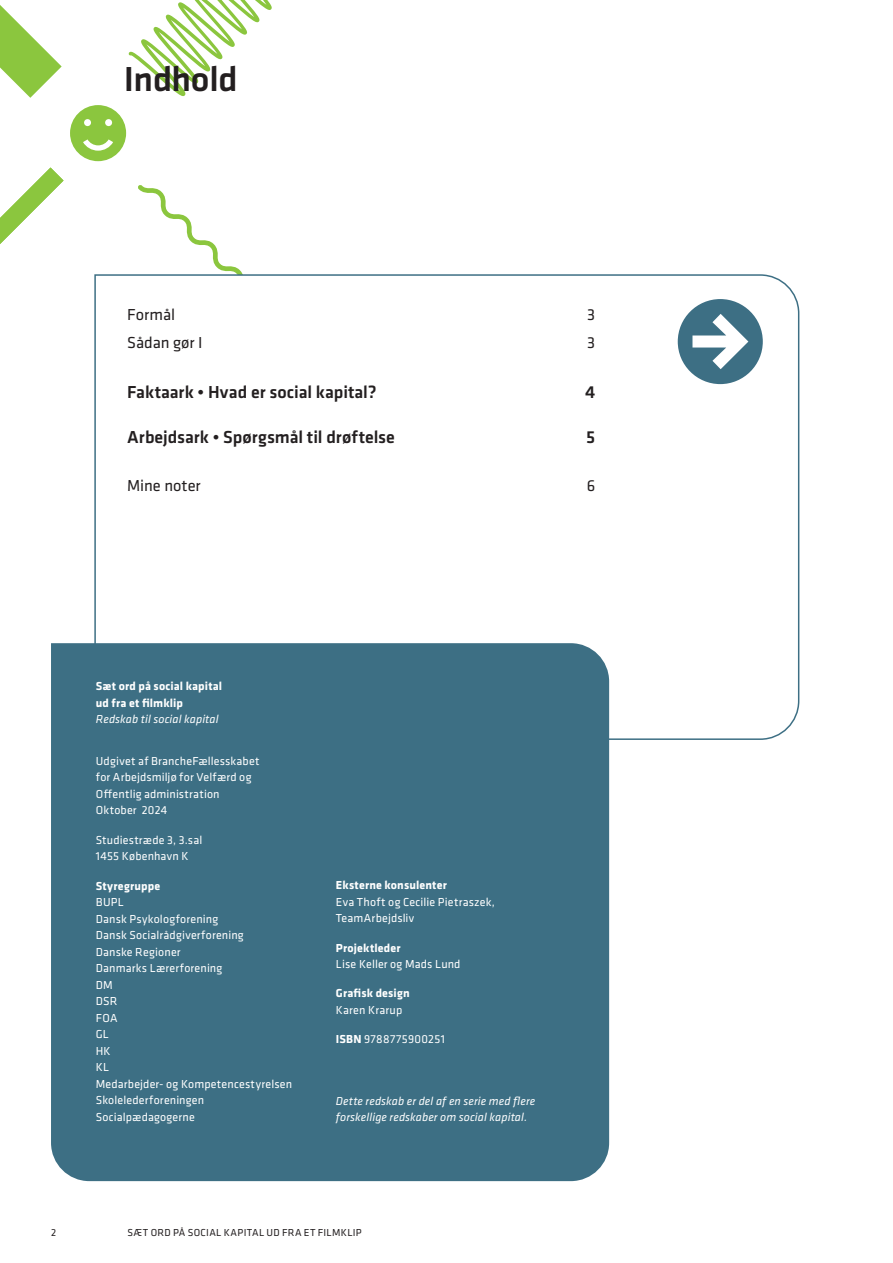
<style>
.page{position:relative;width:893px;height:1263px;background:#fff}
.page>*{position:absolute;margin:0;border:0;box-sizing:border-box;transform-origin:0 0}
.Rub-1_IKKE_med{font:500 36px "Klavika";letter-spacing:-.01em;color:#231f20}
.t1{font:500 18px "Klavika";color:#231f20}
.t2{font:16.5px "Klavika";color:#231f20}
.Kilde{font:12px/16.5px "Klavika";letter-spacing:.015em;color:#fff}
.Kilde-2{font:700 12px/16.5px "Klavika";letter-spacing:.015em;color:#fff}
.Kilde-3{font:italic 12px/16.5px "Klavika";letter-spacing:.005em;color:#fff}
.t3{font:10.5px "Klavika Basic";letter-spacing:.03em;color:#231f20}
.s1{font-weight:400;font-style:italic}
.s2{font-weight:700}
.s3{font-weight:400}
</style>
<div class="page">
<hr style="left:892px;top:0;width:1px;height:1263px;background:#3d6f84">
<svg style="left:0;top:5px;width:62px;height:93px"></svg>
<svg style="left:138px;top:185px;width:105px;height:89px"></svg>
<svg style="left:70px;top:105px;width:56px;height:56px"></svg>
<svg style="left:128px;top:0;width:144px;height:97px"></svg>
<svg style="left:0;top:167px;width:64px;height:77px"></svg>
<svg style="left:94px;top:274px;width:706px;height:467px"></svg>
<div style="left:51px;top:643px;width:558px;height:538px;background:#3d6f84"></div>
<svg style="left:678px;top:299px;width:85px;height:85px"></svg>
<p class="Rub-1_IKKE_med" style="left:124px;top:54px;width:115px">Indhold</p>
<p class="t2" style="left:127px;top:304px;width:49px">Formål</p>
<p class="t2" style="left:587px;top:304px;width:10px">3</p>
<p class="t2" style="left:127px;top:332px;width:77px">Sådan gør I</p>
<p class="t2" style="left:587px;top:332px;width:10px">3</p>
<p class="t1" style="left:127px;top:380px;width:251px">Faktaark • Hvad er social kapital?</p>
<p class="t1" style="left:585px;top:380px;width:12px">4</p>
<p class="t1" style="left:127px;top:425px;width:269px">Arbejdsark • Spørgsmål til drøftelse</p>
<p class="t1" style="left:586px;top:425px;width:11px">5</p>
<p class="t2" style="left:127px;top:475px;width:75px">Mine noter</p>
<p class="t2" style="left:587px;top:475px;width:10px">6</p>
<p class="Kilde-2" style="left:96px;top:678px;width:128px">Sæt ord på social kapital ud fra et filmklip<br><span class="s1">Redskab til social kapital</span></p>
<p class="Kilde" style="left:96px;top:752px;width:165px">Udgivet af BrancheFællesskabet for Arbejdsmiljø for Velfærd og<br>Offentlig administration<br>Oktober 2024</p>
<p class="Kilde" style="left:96px;top:831px;width:108px">Studiestræde 3, 3.sal<br>1455 København K</p>
<p class="Kilde" style="left:96px;top:877px;width:198px"><span class="s2">Styregruppe<br></span>BUPL<br>Dansk Psykologforening<br>Dansk Socialrådgiverforening<br>Danske Regioner<br>Danmarks Lærerforening<br>DM<br>DSR<br>FOA<br>GL<br>HK<br>KL<br>Medarbejder- og Kompetencestyrelsen<br>Skolelederforeningen<br>Socialpædagogerne</p>
<p class="Kilde" style="left:336px;top:877px;width:160px"><span class="s2">Eksterne konsulenter<br></span>Eva Thoft og Cecilie Pietraszek,<br>TeamArbejdsliv</p>
<p class="Kilde" style="left:336px;top:939px;width:126px"><span class="s2">Projektleder<br></span>Lise Keller og Mads Lund</p>
<p class="Kilde-2" style="left:336px;top:984px;width:75px">Grafisk design<br><span class="s3">Karen Krarup</span></p>
<p class="Kilde" style="left:336px;top:1030px;width:111px"><span class="s2">ISBN</span> 9788775900251</p>
<p class="Kilde-3" style="left:336px;top:1092px;width:201px">Dette redskab er del af en serie med flere forskellige redskaber om social kapital.</p>
<p class="t3" style="left:51px;top:1225px;width:7px">2</p>
<p class="t3" style="left:128px;top:1225px;width:236px">SÆT ORD PÅ SOCIAL KAPITAL UD FRA ET FILMKLIP</p>
</div>
